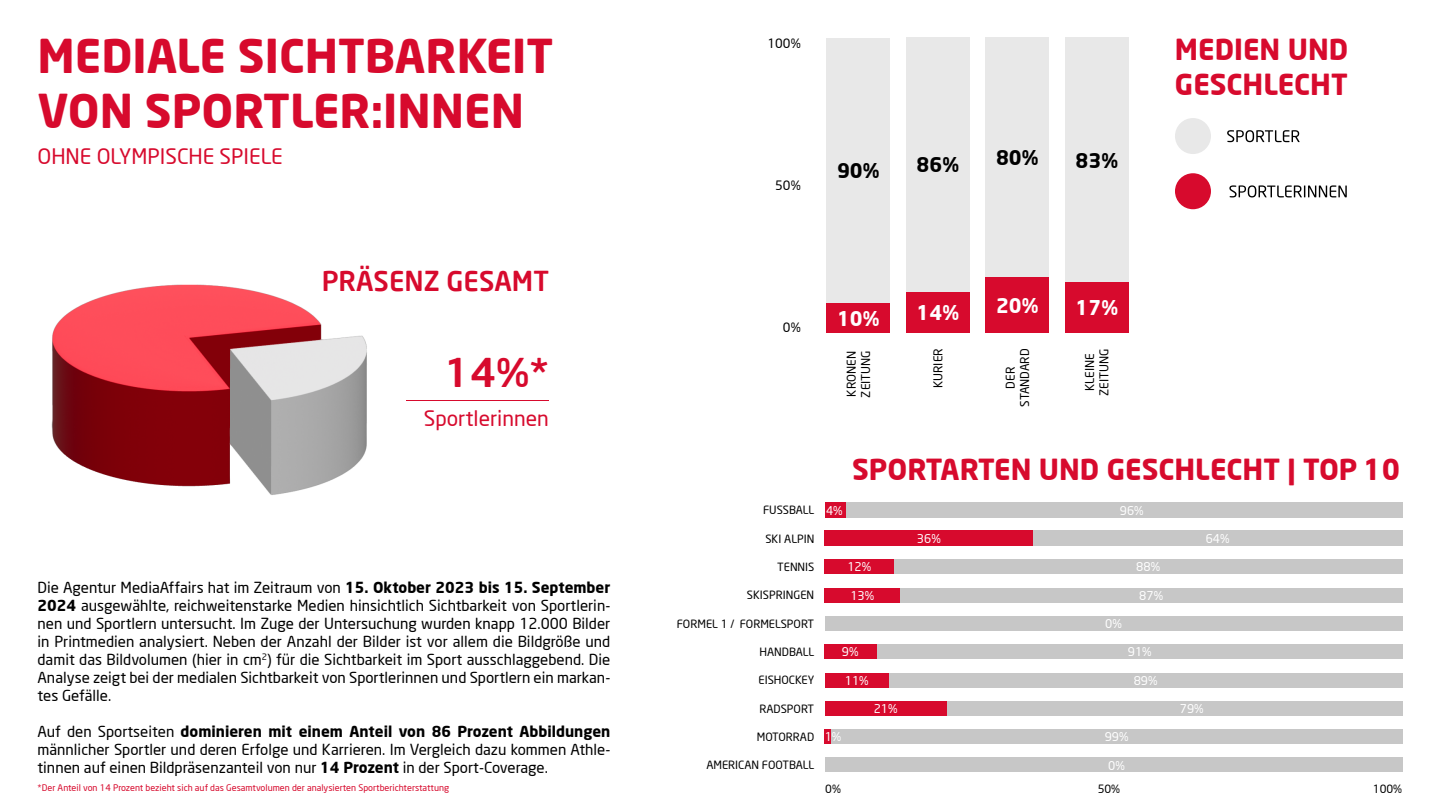
<style>
.page{position:relative;width:1440px;height:810px;background:#fff}
.page>*{position:absolute;margin:0;border:0;box-sizing:border-box;transform-origin:0 0}
.t1{font:700 45.75px/54.9px "Neo Sans";color:#d70a2d}
.t2{font:500 38.85px "Neo Sans";color:#d70a2d;scale:1.06 1}
.t3{font:700 28.5px/34.2px "Neo Sans";color:#d70a2d}
.t4{font:500 27px "Neo Sans";color:#d70a2d}
.t5{font:21px "Neo Sans";color:#d70a2d}
.t6{font:700 19.95px "Neo Sans";color:#000}
.t7{font:700 19.95px "Neo Sans";color:#fff}
.t8{font:15px/18px "Neo Sans";color:#000;text-align:justify}
.t9{font:12.67px "Neo Sans";color:#000}
.t10{font:12px/14.4px "Neo Sans";color:#000;text-align:center}
.t11{font:11.93px "Neo Sans";color:#fff}
.t12{font:11.25px "Neo Sans";color:#000}
.t13{font:11.25px "Neo Sans TR";color:#000}
.t14{font:9px "Neo Sans";color:#d70a2d}
.s1{font-weight:700}
.s2{font-style:inherit}
.s3{font-size:11.93px;color:#fff}
</style>
<div class="page">
<hr style="left:406px;top:400px;width:143px;height:1px;background:#d70a2d">
<div style="left:826px;top:38px;width:64px;height:266px;background:#e8e8e8"></div>
<div style="left:826px;top:303px;width:64px;height:30px;background:#d70a2d"></div>
<div style="left:906px;top:292px;width:64px;height:41px;background:#d70a2d"></div>
<div style="left:906px;top:38px;width:64px;height:254px;background:#e8e8e8"></div>
<div style="left:985px;top:277px;width:64px;height:56px;background:#d70a2d"></div>
<div style="left:985px;top:38px;width:64px;height:239px;background:#e8e8e8"></div>
<div style="left:1065px;top:282px;width:64px;height:51px;background:#d70a2d"></div>
<div style="left:1065px;top:38px;width:64px;height:244px;background:#e8e8e8"></div>
<img style="left:51px;top:284px;width:316px;height:211px">
<svg style="left:1229px;top:185px;width:118px;height:12px"></svg>
<svg style="left:1227px;top:130px;width:73px;height:12px"></svg>
<div style="left:1175px;top:118px;width:36px;height:36px;background:#e8e8e8;border-radius:50%"></div>
<div style="left:1175px;top:173px;width:36px;height:36px;background:#d70a2d;border-radius:50%"></div>
<div style="left:825px;top:758px;width:577px;height:14px;background:#c7c7c7"></div>
<div style="left:825px;top:616px;width:577px;height:15px;background:#c7c7c7"></div>
<div style="left:825px;top:502px;width:577px;height:16px;background:#c7c7c7"></div>
<div style="left:825px;top:502px;width:20px;height:16px;background:#d70a2d"></div>
<div style="left:1033px;top:530px;width:369px;height:16px;background:#c7c7c7"></div>
<div style="left:825px;top:530px;width:208px;height:16px;background:#d70a2d"></div>
<div style="left:894px;top:559px;width:508px;height:15px;background:#c7c7c7"></div>
<div style="left:825px;top:559px;width:69px;height:15px;background:#d70a2d"></div>
<div style="left:900px;top:588px;width:502px;height:15px;background:#c7c7c7"></div>
<div style="left:825px;top:588px;width:75px;height:15px;background:#d70a2d"></div>
<div style="left:877px;top:644px;width:525px;height:15px;background:#c7c7c7"></div>
<div style="left:825px;top:644px;width:52px;height:15px;background:#d70a2d"></div>
<div style="left:889px;top:673px;width:513px;height:15px;background:#c7c7c7"></div>
<div style="left:825px;top:673px;width:64px;height:15px;background:#d70a2d"></div>
<div style="left:946px;top:701px;width:456px;height:15px;background:#c7c7c7"></div>
<div style="left:825px;top:701px;width:121px;height:15px;background:#d70a2d"></div>
<div style="left:831px;top:729px;width:571px;height:15px;background:#c7c7c7"></div>
<div style="left:825px;top:729px;width:6px;height:15px;background:#d70a2d"></div>
<h1 class="t1" style="left:38px;top:27px;width:517px">MEDIALE SICHTBARKEIT<br>VON SPORTLER:INNEN</h1>
<h3 class="t5" style="left:38px;top:144px;width:247px">OHNE OLYMPISCHE SPIELE</h3>
<h3 class="t4" style="left:322px;top:264px;width:229px">PRÄSENZ GESAMT</h3>
<h2 class="t2" style="left:444px;top:348px;width:100px">14%*</h2>
<h3 class="t5" style="left:424px;top:406px;width:127px">Sportlerinnen</h3>
<p class="t8" style="left:38px;top:578px;width:574px">Die Agentur MediaAffairs hat im Zeitraum von <span class="s1">15. Oktober 2023 bis 15. September 2024</span> ausgewählte, reichweitenstarke Medien hinsichtlich Sichtbarkeit von Sportlerin&shy;nen und Sportlern untersucht. Im Zuge der Untersuchung wurden knapp 12.000 Bilder in Printmedien analysiert. Neben der Anzahl der Bilder ist vor allem die Bildgröße und damit das Bildvolumen (hier in cm<sup>2</sup>) für die Sichtbarkeit im Sport ausschlaggebend. Die Analyse zeigt bei der medialen Sichtbarkeit von Sportlerinnen und Sportlern ein markan&shy;tes Gefälle.</p>
<p class="t8" style="left:38px;top:722px;width:574px">Auf den Sportseiten <span class="s1">dominieren mit einem Anteil von 86 Prozent Abbildungen </span>männlicher Sportler und deren Erfolge und Karrieren. Im Vergleich dazu kommen Athle&shy;tinnen auf einen Bildpräsenzanteil von nur <span class="s1">14 Prozent</span> in der Sport-Coverage.</p>
<p class="t9" style="left:768px;top:36px;width:35px">100%</p>
<p class="t9" style="left:775px;top:178px;width:27px">50%</p>
<h3 class="t6" style="left:837px;top:158px;width:44px">90%</h3>
<h3 class="t6" style="left:917px;top:152px;width:44px">86%</h3>
<h3 class="t6" style="left:996px;top:145px;width:44px">80%</h3>
<h3 class="t6" style="left:1076px;top:148px;width:44px">83%</h3>
<h3 class="t3" style="left:1175px;top:32px;width:175px">MEDIEN UND<br>GESCHLECHT</h3>
<p class="t9" style="left:783px;top:320px;width:19px">0%</p>
<h3 class="t7" style="left:837px;top:306px;width:44px">10%</h3>
<p class="t10" style="left:844px;top:398px;width:49px;text-align:left;rotate:-90deg">KRONEN<br>ZEITUNG</p>
<h3 class="t7" style="left:917px;top:300px;width:44px">14%</h3>
<p class="t10" style="left:931px;top:388px;width:41px;rotate:-90deg">KURIER</p>
<h3 class="t7" style="left:996px;top:292px;width:44px">20%</h3>
<p class="t10" style="left:1003px;top:407px;width:60px;rotate:-90deg">DER<br>STANDARD</p>
<h3 class="t7" style="left:1076px;top:295px;width:44px">17%</h3>
<p class="t10" style="left:1082px;top:396px;width:49px;rotate:-90deg">KLEINE<br>ZEITUNG</p>
<h3 class="t3" style="left:852px;top:451px;width:549px">SPORTARTEN UND GESCHLECHT | TO<span class="s2">P</span> 10</h3>
<p class="t12" style="left:763px;top:503px;width:81px">FUSSBALL <span class="s3">4%</span></p>
<p class="t11" style="left:1120px;top:503px;width:25px">96%</p>
<p class="t11" style="left:917px;top:531px;width:25px">36%</p>
<p class="t11" style="left:1206px;top:531px;width:25px">64%</p>
<p class="t11" style="left:847px;top:560px;width:25px">12%</p>
<p class="t11" style="left:1136px;top:560px;width:25px">88%</p>
<p class="t11" style="left:850px;top:588px;width:25px">13%</p>
<p class="t11" style="left:1139px;top:588px;width:25px">87%</p>
<p class="t12" style="left:765px;top:532px;width:51px">SKI ALPIN</p>
<p class="t13" style="left:777px;top:560px;width:39px">TENNIS</p>
<p class="t12" style="left:747px;top:588px;width:69px">SKISPRINGEN</p>
<p class="t12" style="left:677px;top:617px;width:139px">FORMEL 1 / FORMELSPORT</p>
<p class="t11" style="left:1105px;top:616px;width:18px">0%</p>
<p class="t12" style="left:759px;top:645px;width:56px">HANDBALL</p>
<p class="t11" style="left:842px;top:645px;width:18px">9%</p>
<p class="t11" style="left:1128px;top:645px;width:25px">91%</p>
<p class="t12" style="left:758px;top:673px;width:57px">EISHOCKEY</p>
<p class="t11" style="left:845px;top:673px;width:25px">11%</p>
<p class="t11" style="left:1134px;top:673px;width:25px">89%</p>
<p class="t12" style="left:759px;top:702px;width:56px">RADSPORT</p>
<p class="t11" style="left:874px;top:701px;width:25px">21%</p>
<p class="t11" style="left:1180px;top:701px;width:25px">79%</p>
<p class="t12" style="left:757px;top:730px;width:86px">MOTORRAD <span class="s3">1%</span></p>
<p class="t11" style="left:1105px;top:730px;width:25px">99%</p>
<p class="t12" style="left:706px;top:758px;width:109px">AMERICAN FOOTBALL</p>
<p class="t11" style="left:1108px;top:758px;width:18px">0%</p>
<p class="t14" style="left:38px;top:782px;width:413px">*Der Anteil von 14 Prozent bezieht sich auf das Gesamtvolumen der analysierten Sportberichterstattung</p>
<p class="t12" style="left:825px;top:782px;width:17px">0%</p>
<p class="t12" style="left:1098px;top:782px;width:24px">50%</p>
<p class="t12" style="left:1373px;top:782px;width:31px">100%</p>
</div>
